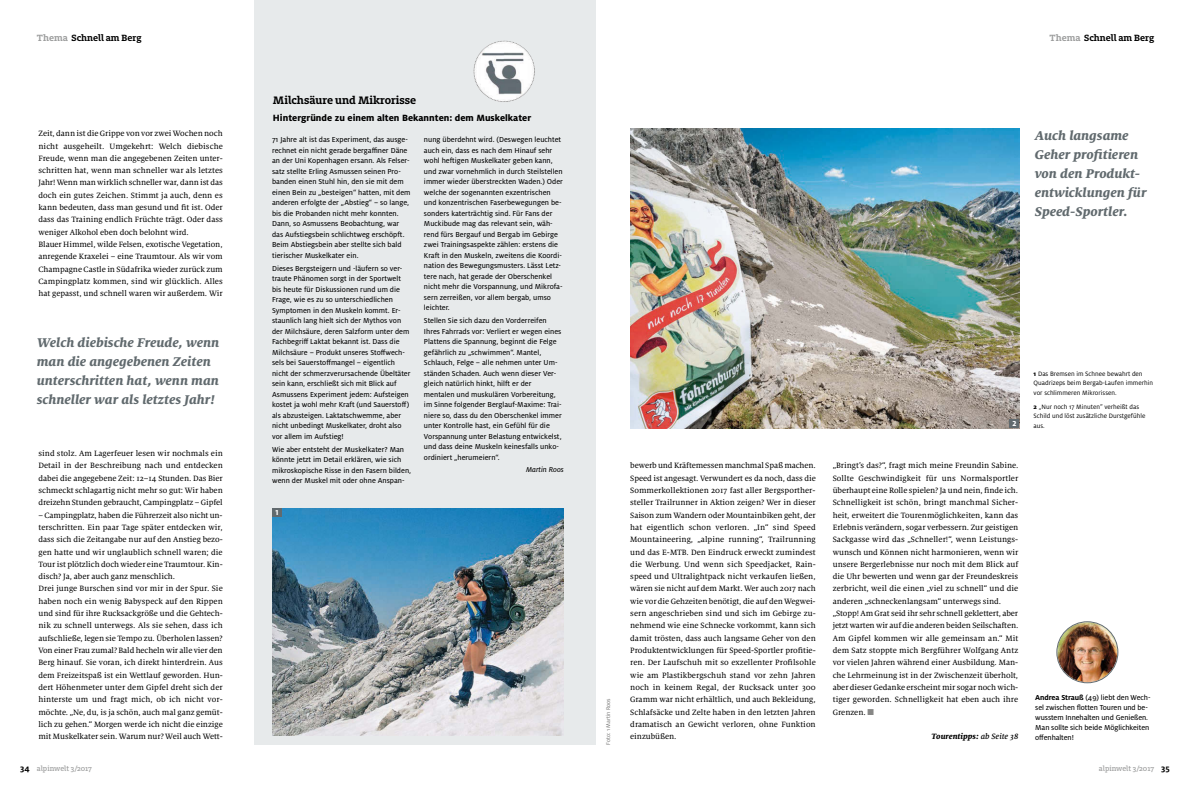
<style>
.page{position:relative;width:1191px;height:794px;background:#fff}
.page>*{position:absolute;margin:0;border:0;box-sizing:border-box;transform-origin:0 0}
.t1{font:italic 800 14px/19px "Milo Serif OT";color:#616a6e}
.t2{font:700 12px "Milo Slab OT";color:#000}
.t3{font:800 10px "Milo OT";color:#000}
.t4{font:700 10px "Milo Slab OT";color:#000}
.t5{font:8.5px/12.3px "Milo Serif OT Text";letter-spacing:-.005em;color:#000}
.t6{font:italic 800 8.5px "Milo Serif OT";color:#000}
.t7{font:8px/10.5px "Milo OT Text";color:#000}
.t8{font:500 8px "Milo Slab OT";color:#9c9d9d}
.t9{font:8px "Milo OT Text Ita";color:#000}
.t10{font:800 8px "Milo OT";color:#fff}
.t11{font:7px/9.5px "Milo OT";color:#000}
.t12{font:6px "Milo OT";color:#6f6f6e}
.s1{color:#9c9d9d}
.s2{font-family:"Milo OT";font-weight:700;font-size:9px;color:#000}
.s3{color:#878786}
.s4{font-weight:500}
.s5{font-weight:800}
.s6{font-family:"Milo OT";font-weight:700}
</style>
<div class="page">
<img style="left:1056px;top:621px;width:62px;height:62px">
<div style="left:254px;top:0;width:341px;height:744px;background:#e7eaeb"></div>
<img style="left:473px;top:41px;width:62px;height:61px">
<img style="left:272px;top:508px;width:292px;height:227px">
<img style="left:630px;top:128px;width:389px;height:300px">
<div style="left:1009px;top:419px;width:10px;height:9px;background:#616a6e"></div>
<div style="left:272px;top:508px;width:10px;height:8px;background:#616a6e"></div>
<p class="t4" style="left:37px;top:34px;width:106px"><span class="s1">Thema</span> Schnell am Berg</p>
<p class="t5" style="left:38px;top:128px;width:186px">Zeit, dann ist die Grippe von vor zwei Wochen noch nicht ausgeheilt. Umgekehrt: Welch diebische Freude, wenn man die angegebenen Zeiten unter&shy;schritten hat, wenn man schneller war als letztes Jahr! Wenn man wirklich schneller war, dann ist das doch ein gutes Zeichen. Stimmt ja auch, denn es kann bedeuten, dass man gesund und fit ist. Oder dass das Training endlich Früchte trägt. Oder dass weniger Alkohol eben doch belohnt wird.<br>Blauer Himmel, wilde Felsen, exotische Vegetation, anregende Kraxelei – eine Traumtour. Als wir vom Champagne Castle in Südafrika wieder zurück zum Campingplatz kommen, sind wir glücklich. Alles hat gepasst, und schnell waren wir außerdem. Wir</p>
<h1 class="t1" style="left:37px;top:334px;width:184px">Welch diebische Freude, wenn man die angegebenen Zeiten unterschritten hat, wenn man schneller war als letztes Jahr!</h1>
<p class="t5" style="left:38px;top:448px;width:186px;text-align:justify">sind stolz. Am Lagerfeuer lesen wir nochmals ein Detail in der Beschreibung nach und entdecken dabei die angegebene Zeit: 12–14 Stunden. Das Bier schmeckt schlagartig nicht mehr so gut: Wir haben dreizehn Stunden gebraucht, Campingplatz – Gipfel</p>
<p class="t5" style="left:38px;top:509px;width:186px">– Campingplatz, haben die Führerzeit also nicht un&shy;terschritten. Ein paar Tage später entdecken wir, dass sich die Zeitangabe nur auf den Anstieg bezo&shy;gen hatte und wir unglaublich schnell waren; die Tour ist plötzlich doch wieder eine Traumtour. Kin&shy;disch? Ja, aber auch ganz menschlich.<br>Drei junge Burschen sind vor mir in der Spur. Sie haben noch ein wenig Babyspeck auf den Rippen und sind für ihre Rucksackgröße und die Gehtech&shy;nik zu schnell unterwegs. Als sie sehen, dass ich aufschließe, legen sie Tempo zu. Überholen lassen?<br>Von einer Frau zumal? Bald hecheln wir alle vier den Berg hinauf. Sie voran, ich direkt hinterdrein. Aus dem Freizeitspaß ist ein Wettlauf geworden. Hun&shy;dert Höhenmeter unter dem Gipfel dreht sich der hinterste um und fragt mich, ob ich nicht vor&shy;möchte. „Ne, du, is ja schön, auch mal ganz gemüt&shy;lich zu gehen.“ Morgen werde ich nicht die einzige mit Muskelkater sein. Warum nur? Weil auch Wett-</p>
<p class="t8" style="left:20px;top:766px;width:73px"><span class="s2">34</span> alpinwelt 3/2017</p>
<h2 class="t2" style="left:273px;top:96px;width:145px">Milchsäure und Mikrorisse</h2>
<p class="t3" style="left:273px;top:114px;width:260px">Hintergründe zu einem alten Bekannten: dem Muskelkater</p>
<p class="t7" style="left:272px;top:135px;width:140px">71 Jahre alt ist das Experiment, das ausge&shy;rechnet ein nicht gerade bergaffiner Däne an der Uni Kopenhagen ersann. Als Felser&shy;satz stellte Erling Asmussen seinen Pro&shy;banden einen Stuhl hin, den sie mit dem einen Bein zu „besteigen“ hatten, mit dem anderen erfolgte der „Abstieg“ – so lange, bis die Probanden nicht mehr konnten.<br>Dann, so Asmussens Beobachtung, war das Aufstiegsbein schlichtweg erschöpft.<br>Beim Abstiegsbein aber stellte sich bald tierischer Muskelkater ein.</p>
<p class="t7" style="left:272px;top:263px;width:140px">Dieses Bergsteigern und -läufern so ver&shy;traute Phänomen sorgt in der Sportwelt bis heute für Diskussionen rund um die Frage, wie es zu so unterschiedlichen Symptomen in den Muskeln kommt. Er&shy;staunlich lang hielt sich der Mythos von der Milchsäure, deren Salzform unter dem Fachbegriff Laktat bekannt ist. Dass die Milchsäure – Produkt unseres Stoffwech&shy;sels bei Sauerstoffmangel – eigentlich nicht der schmerzverursachende Übeltäter sein kann, erschließt sich mit Blick auf Asmussens Experiment jedem: Aufsteigen kostet ja wohl mehr Kraft (und Sauerstoff) als abzusteigen. Laktatschwemme, aber nicht unbedingt Muskelkater, droht also vor allem im Aufstieg!</p>
<p class="t7" style="left:272px;top:444px;width:141px">Wie aber entsteht der Muskelkater? Man könnte jetzt im Detail erklären, wie sich mikroskopische Risse in den Fasern bilden, wenn der Muskel mit oder ohne Anspan-</p>
<p class="t7" style="left:424px;top:135px;width:140px">nung überdehnt wird. (Deswegen leuchtet auch ein, dass es nach dem Hinauf sehr wohl heftigen Muskelkater geben kann, und zwar vornehmlich in durch Steilstellen immer wieder überstreckten Waden.) Oder welche der sogenannten exzentrischen und konzentrischen Faserbewegungen be&shy;sonders katerträchtig sind. Für Fans der Muckibude mag das relevant sein, wäh&shy;rend fürs Bergauf und Bergab im Gebirge zwei Trainingsaspekte zählen: erstens die Kraft in den Muskeln, zweitens die Koordi&shy;nation des Bewegungsmusters. Lässt Letz&shy;tere nach, hat gerade der Oberschenkel nicht mehr die Vorspannung, und Mikrofa&shy;sern zerreißen, vor allem bergab, umso leichter.</p>
<p class="t7" style="left:424px;top:316px;width:139px">Stellen Sie sich dazu den Vorderreifen Ihres Fahrrads vor: Verliert er wegen eines Plattens die Spannung, beginnt die Felge gefährlich zu „schwimmen“. Mantel, Schlauch, Felge – alle nehmen unter Um&shy;ständen Schaden. Auch wenn dieser Ver&shy;gleich natürlich hinkt, hilft er der mentalen und muskulären Vorbereitung, im Sinne folgender Berglauf-Maxime: Trai&shy;niere so, dass du den Oberschenkel immer unter Kontrolle hast, ein Gefühl für die Vorspannung unter Belastung entwickelst, und dass deine Muskeln keinesfalls unko&shy;ordiniert „herumeiern“.</p>
<p class="t9" style="left:526px;top:467px;width:39px">Martin Roos</p>
<p class="t10" style="left:275px;top:509px;width:5px">1</p>
<p class="t4" style="left:1049px;top:34px;width:106px"><span class="s1">Thema</span> Schnell am Berg</p>
<h1 class="t1" style="left:1034px;top:127px;width:113px">Auch langsame<br>Geher profitieren von den Produkt&shy;entwicklungen für<br>Speed-Sportler.</h1>
<p class="t12" style="left:606px;top:745px;width:48px;rotate:-90deg">Foto: 1 Martin Roos</p>
<p class="t10" style="left:1012px;top:420px;width:5px">2</p>
<p class="t5" style="left:630px;top:460px;width:187px;text-align:justify">bewerb und Kräftemessen manchmal Spaß machen.<br>Speed ist angesagt. Verwundert es da noch, dass die Sommerkollektionen 2017 fast aller Bergsporther&shy;steller Trailrunner in Aktion zeigen? Wer in dieser Saison zum Wandern oder Mountainbiken geht, der hat eigentlich schon verloren. „In“ sind Speed Mountaineering, „alpine running“, Trailrunning und das E-MTB. Den Eindruck erweckt zumindest die Werbung. Und wenn sich Speedjacket, Rain&shy;speed und Ultralightpack nicht verkaufen ließen, wären sie nicht auf dem Markt. Wer auch 2017 nach wie vor die Gehzeiten benötigt, die auf den Wegwei&shy;sern angeschrieben sind und sich im Gebirge zu&shy;nehmend wie eine Schnecke vorkommt, kann sich damit trösten, dass auch langsame Geher von den Produktentwicklungen für Speed-Sportler profitie&shy;ren. Der Laufschuh mit so exzellenter Profilsohle wie am Plastikbergschuh stand vor zehn Jahren noch in keinem Regal, der Rucksack unter 300<br>Gramm war nicht erhältlich, und auch Bekleidung, Schlafsäcke und Zelte haben in den letzten Jahren dramatisch an Gewicht verloren, ohne Funktion einzubüßen.</p>
<p class="t5" style="left:832px;top:460px;width:187px">„Bringt’s das?“, fragt mich meine Freundin Sabine.<br>Sollte Geschwindigkeit für uns Normalsportler überhaupt eine Rolle spielen? Ja und nein, finde ich.<br>Schnelligkeit ist schön, bringt manchmal Sicher&shy;heit, erweitert die Tourenmöglichkeiten, kann das Erlebnis verändern, sogar verbessern. Zur geistigen Sackgasse wird das „Schneller!“, wenn Leistungs&shy;wunsch und Können nicht harmonieren, wenn wir unsere Bergerlebnisse nur noch mit dem Blick auf die Uhr bewerten und wenn gar der Freundeskreis zerbricht, weil die einen „viel zu schnell“ und die anderen „schneckenlangsam“ unterwegs sind. „Stopp! Am Grat seid ihr sehr schnell geklettert, aber jetzt warten wir auf die anderen beiden Seilschaften.<br>Am Gipfel kommen wir alle gemeinsam an.“ Mit dem Satz stoppte mich Bergführer Wolfgang Antz vor vielen Jahren während einer Ausbildung. Man&shy;che Lehrmeinung ist in der Zwischenzeit überholt, aber dieser Gedanke erscheint mir sogar noch wich&shy;tiger geworden. Schnelligkeit hat eben auch ihre Grenzen. <span class="s3">■</span></p>
<p class="t6" style="left:931px;top:733px;width:88px">Tourentipps: <span class="s4">ab Seite 38</span></p>
<p class="t11" style="left:1033px;top:369px;width:121px"><span class="s5">1</span> Das Bremsen im Schnee bewahrt den<br>Quadrizeps beim Bergab-Laufen immerhin vor schlimmeren Mikrorissen.</p>
<p class="t11" style="left:1033px;top:402px;width:113px"><span class="s5">2</span> „Nur noch 17 Minuten” verheißt das<br>Schild und löst zusätzliche Durstgefühle aus.</p>
<p class="t7" style="left:1035px;top:692px;width:117px;line-height:10px"><span class="s6">Andrea Strauß</span> (49) liebt den Wech&shy;sel zwischen flotten Touren und be&shy;wusstem Innehalten und Genießen.<br>Man sollte sich beide Möglichkeiten offenhalten!</p>
<p class="t8" style="left:1098px;top:766px;width:72px">alpinwelt 3/2017 <span class="s2">35</span></p>
</div>
